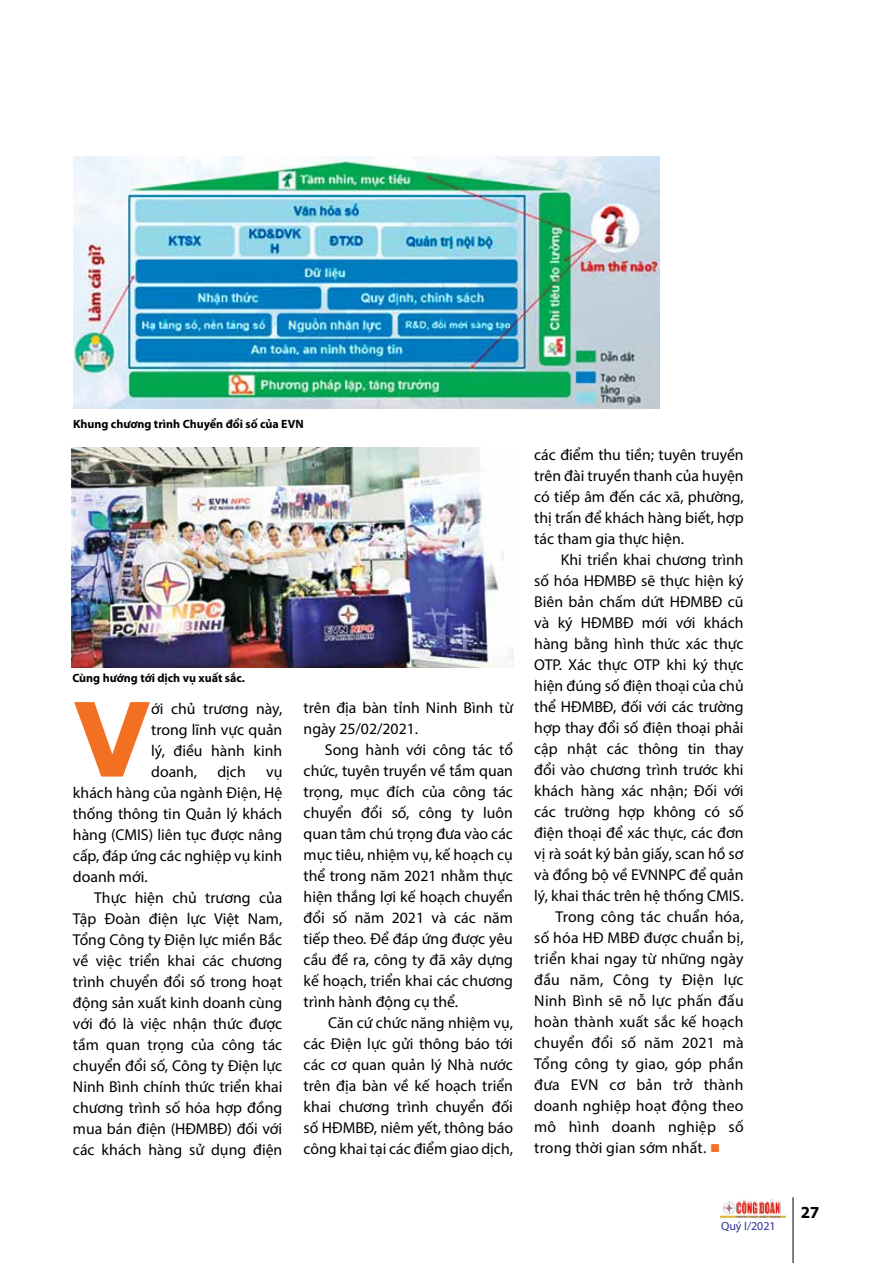
<style>
.page{position:relative;width:893px;height:1263px;background:#fff}
.page>*{position:absolute;margin:0;border:0;box-sizing:border-box;transform-origin:0 0}
.t1{font:700 102.45px "Verdana";color:#f36f21}
.t2{font:15.75px/21px "Myriad Pro";color:#000;text-align:justify}
.t3{font:700 15px "Verdana";color:#000;scale:.9 1}
.t4{font:700 12px "Myriad Pro";color:#000}
.t5{font:12px "Myriad Pro";color:#2e3092}
.s1{color:#f36f21}
</style>
<div class="page">
<hr style="left:793px;top:1197px;width:1px;height:66px;background:#000">
<img style="left:721px;top:1199px;width:65px;height:19px">
<img style="left:73px;top:156px;width:587px;height:252px">
<img style="left:72px;top:448px;width:441px;height:220px">
<p class="t4" style="left:73px;top:416px;width:232px">Khung chương trình Chuyển đổi số của EVN</p>
<p class="t4" style="left:72px;top:670px;width:174px">Cùng hướng tới dịch vụ xuất sắc.</p>
<h1 class="t1" style="left:73px;top:673px;width:77px">V</h1>
<p class="t2" style="left:151px;top:697px;width:133px">ới chủ trương này, trong lĩnh vực quản lý, điều hành kinh doanh,</p>
<p class="t2" style="left:217px;top:760px;width:30px">dịch</p>
<p class="t2" style="left:73px;top:760px;width:211px;text-indent:193px">vụ khách hàng của ngành điện, Hệ thống thông tin Quản lý khách hàng (CMIS) liên tục được nâng cấp, đáp ứng các nghiệp vụ kinh doanh mới.</p>
<p class="t2" style="left:73px;top:886px;width:211px;text-indent:21px">Thực hiện chủ trương của Tập Đoàn điện lực Việt Nam, Tổng Công ty Điện lực miền Bắc về việc triển khai các chương trình chuyển đổi số trong hoạt động sản xuất kinh doanh cùng với đó là việc nhận thức được tầm quan trọng của công tác chuyển đổi số, Công ty Điện lực Ninh Bình chính thức triển khai chương trình số hóa hợp đồng mua bán điện (HĐMBĐ) đối với các khách hàng sử dụng điện</p>
<p class="t2" style="left:304px;top:697px;width:211px">trên địa bàn tỉnh Ninh Bình từ ngày 25/02/2021.</p>
<p class="t2" style="left:304px;top:739px;width:211px;text-indent:21px">Song hành với công tác tổ chức, tuyên truyền về tầm quan trọng, mục đích của công tác chuyển đổi số, công ty luôn quan tâm chú trọng đưa vào các mục tiêu, nhiệm vụ, kế hoạch cụ thể trong năm 2021 nhằm thực hiện thắng lợi kế hoạch chuyển đổi số năm 2021 và các năm tiếp theo. Để đáp ứng được yêu cầu đề ra, công ty đã xây dựng kế hoạch, triển khai các chương trình hành động cụ thể.</p>
<p class="t2" style="left:304px;top:1012px;width:211px;text-indent:25px">Căn cứ chức năng nhiệm vụ, các Điện lực gửi thông báo tới các cơ quan quản lý Nhà nước trên địa bàn về kế hoạch triển khai chương trình chuyển đối số HĐMBĐ, niêm yết, thông báo công khai tại các điểm giao dịch,</p>
<p class="t2" style="left:534px;top:444px;width:211px">các điểm thu tiền; tuyên truyền trên đài truyền thanh của huyện có tiếp âm đến các xã, phường, thị trấn để khách hàng biết, hợp tác tham gia thực hiện.</p>
<p class="t2" style="left:561px;top:549px;width:184px">Khi triển khai chương trình</p>
<p class="t2" style="left:534px;top:570px;width:211px">số hóa HĐMBĐ sẽ thực hiện ký</p>
<p class="t2" style="left:534px;top:591px;width:211px">Biên bản chấm dứt HĐMBĐ cũ</p>
<p class="t2" style="left:534px;top:612px;width:211px">và ký HĐMBĐ mới với khách</p>
<p class="t2" style="left:534px;top:633px;width:211px">hàng bằng hình thức xác thực</p>
<p class="t2" style="left:534px;top:654px;width:211px">OTP. Xác thực OTP khi ký thực</p>
<p class="t2" style="left:534px;top:675px;width:211px">hiện đúng số điện thoại của chủ</p>
<p class="t2" style="left:534px;top:696px;width:211px">thể HĐMBĐ, đối với các trường</p>
<p class="t2" style="left:534px;top:717px;width:211px">hợp thay đổi số điện thoại phải</p>
<p class="t2" style="left:534px;top:738px;width:211px">cập nhật các thông tin thay</p>
<p class="t2" style="left:534px;top:759px;width:211px">đổi vào chương trình trước khi</p>
<p class="t2" style="left:534px;top:780px;width:211px">khách hàng xác nhận; Đối với</p>
<p class="t2" style="left:534px;top:801px;width:211px">các trường hợp không có số</p>
<p class="t2" style="left:534px;top:822px;width:211px">điện thoại để xác thực, các đơn</p>
<p class="t2" style="left:534px;top:843px;width:211px">vị rà soát ký bản giấy, scan hồ sơ</p>
<p class="t2" style="left:534px;top:864px;width:211px">và đồng bộ về EVNNPC để quản</p>
<p class="t2" style="left:534px;top:885px;width:211px">lý, khai thác trên hệ thống CMIS.</p>
<p class="t2" style="left:555px;top:906px;width:190px">Trong công tác chuẩn hóa,</p>
<p class="t2" style="left:534px;top:927px;width:211px">số hóa HĐ MBĐ được chuẩn bị,</p>
<p class="t2" style="left:534px;top:948px;width:211px">triển khai ngay từ những ngày</p>
<p class="t2" style="left:534px;top:969px;width:211px">đầu năm, Công ty Điện lực</p>
<p class="t2" style="left:534px;top:990px;width:211px">Ninh Bình sẽ nỗ lực phấn đấu</p>
<p class="t2" style="left:534px;top:1011px;width:211px">hoàn thành xuất sắc kế hoạch</p>
<p class="t2" style="left:534px;top:1032px;width:211px">chuyển đổi số năm 2021 mà</p>
<p class="t2" style="left:534px;top:1053px;width:211px">Tổng công ty giao, góp phần</p>
<p class="t2" style="left:534px;top:1074px;width:211px">đưa EVN cơ bản trở thành</p>
<p class="t2" style="left:534px;top:1095px;width:211px">doanh nghiệp hoạt động theo</p>
<p class="t2" style="left:534px;top:1116px;width:211px">mô hình doanh nghiệp số</p>
<p class="t2" style="left:534px;top:1137px;width:187px">trong thời gian sớm nhất. <span class="s1">■</span></p>
<p class="t5" style="left:721px;top:1219px;width:56px">Quý I/2021</p>
<p class="t3" style="left:800px;top:1203px;width:23px">27</p>
</div>
